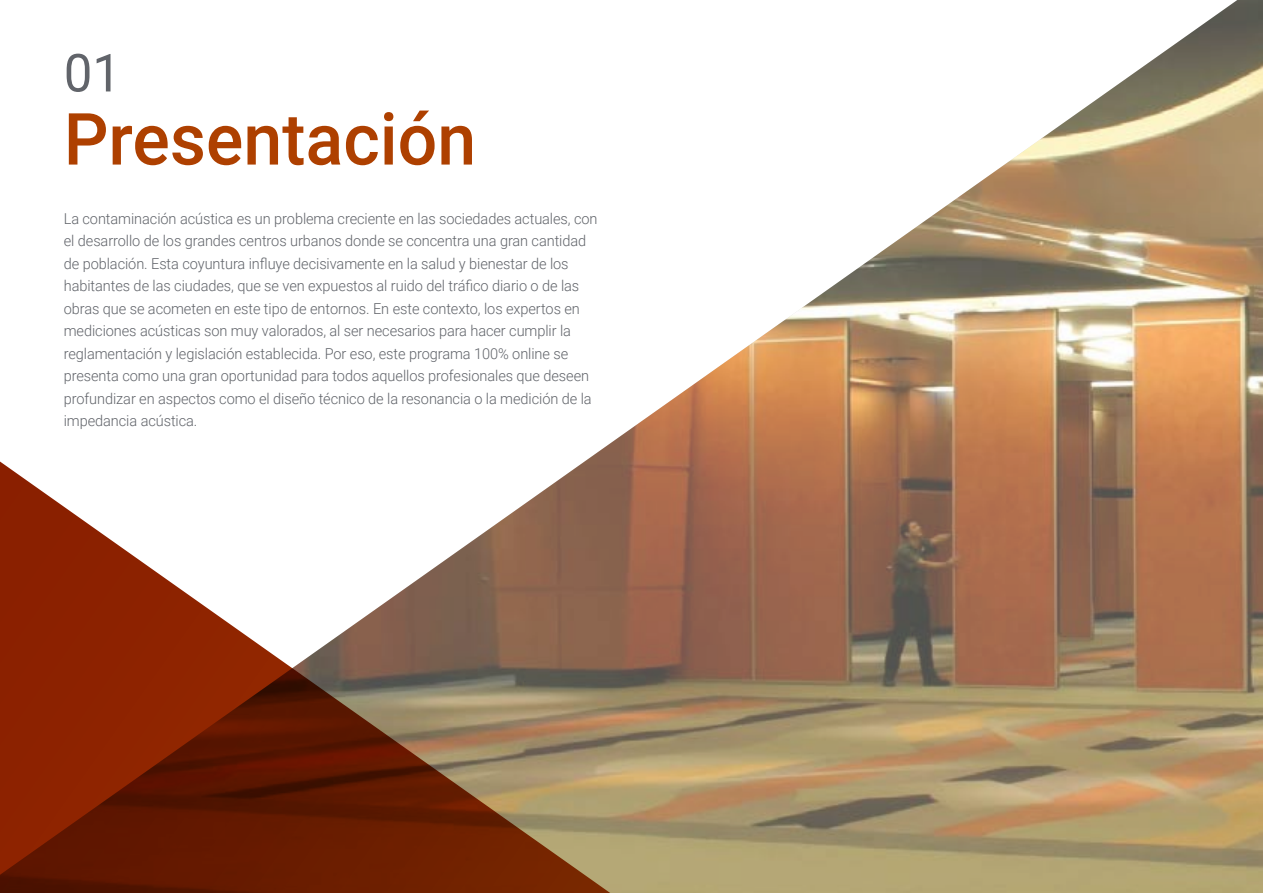
<style>
.page{position:relative;width:1263px;height:893px;background:#fff}
.page>*{position:absolute;margin:0;border:0;box-sizing:border-box;transform-origin:0 0}
.t1{font:500 72px "Roboto";color:#ae4000}
.t2{font:52.5px "Roboto";color:#61646a}
.t3{font:300 15px/22.5px "Roboto";letter-spacing:-.005em;color:#61646a}
</style>
<div class="page">
<img style="left:606px;top:0;width:657px;height:893px">
<svg style="left:0;top:446px;width:640px;height:447px"></svg>
<h2 class="t2" style="left:64px;top:36px;width:59px">01</h2>
<h1 class="t1" style="left:64px;top:89px;width:414px">Presentación</h1>
<p class="t3" style="left:64px;top:207px;width:535px">La contaminación acústica es un problema creciente en las sociedades actuales, con el desarrollo de los grandes centros urbanos donde se concentra una gran cantidad de población. Esta coyuntura influye decisivamente en la salud y bienestar de los habitantes de las ciudades, que se ven expuestos al ruido del tráfico diario o de las obras que se acometen en este tipo de entornos. En este contexto, los expertos en mediciones acústicas son muy valorados, al ser necesarios para hacer cumplir la reglamentación y legislación establecida. Por eso, este programa 100% online se presenta como una gran oportunidad para todos aquellos profesionales que deseen profundizar en aspectos como el diseño técnico de la resonancia o la medición de la impedancia acústica.</p>
</div>
